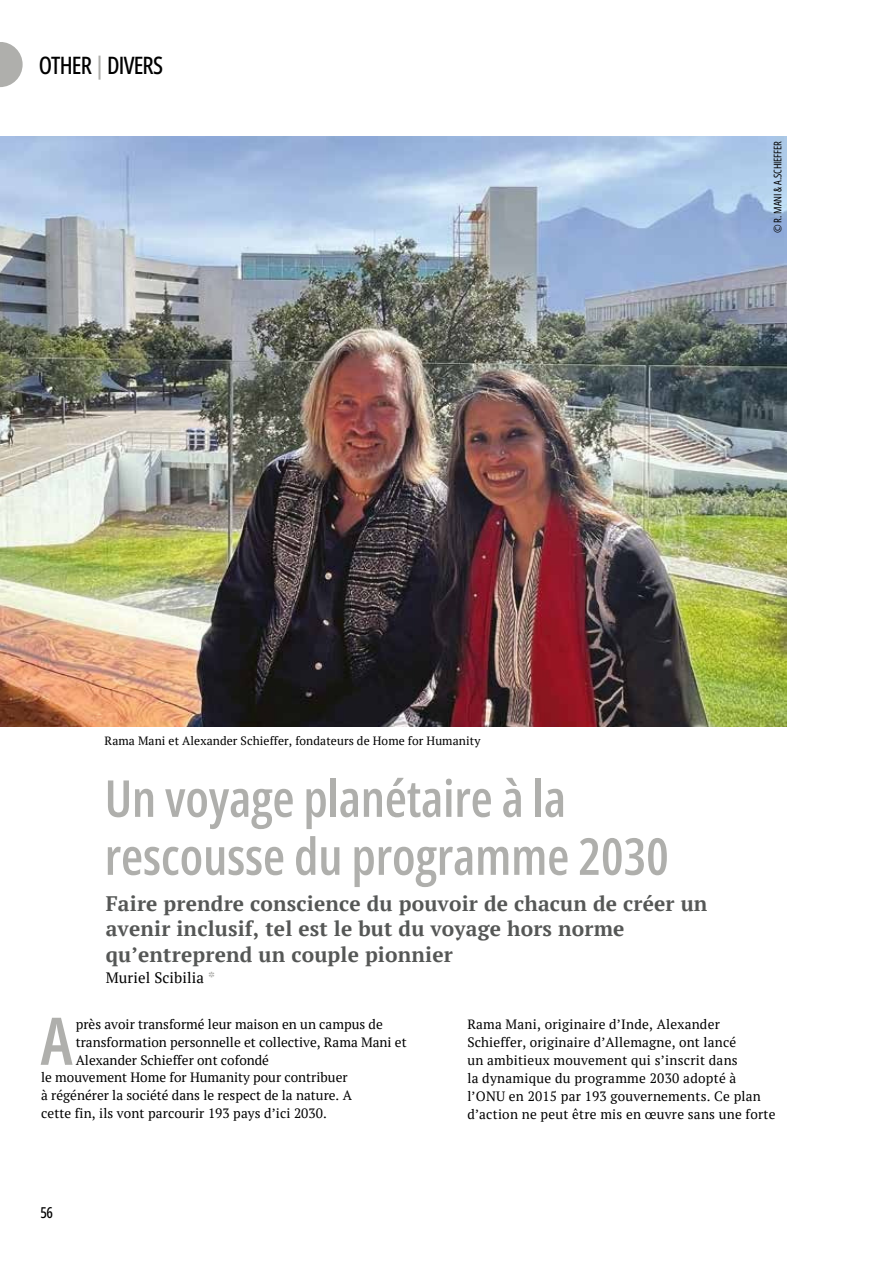
<style>
.page{position:relative;width:893px;height:1264px;background:#fff}
.page>*{position:absolute;margin:0;border:0;box-sizing:border-box;transform-origin:0 0}
.t1{font:600 65.85px "Open Sans Condensed";color:#afafac}
.t2{font:600 51px "Open Sans Condensed";letter-spacing:-.005em;color:#afafac}
.t3{font:500 24px "Open Sans Condensed";letter-spacing:-.035em;color:#000}
.t4{font:700 21px/25.8px "PT Serif";letter-spacing:.01em;color:#555756}
.t5{font:15px "PT Serif";letter-spacing:.01em;color:#000}
.t6{font:500 15px "Open Sans Condensed";color:#000}
.t7{font:13.5px/18px "PT Serif";letter-spacing:.01em;color:#000}
.t8{font:12px "PT Serif";letter-spacing:.005em;color:#000}
.t9{font:10.5px "Open Sans Condensed";letter-spacing:-.005em;color:#000}
.s1{color:#afafac}
.s2{font-weight:700;color:#afafac}
</style>
<div class="page">
<svg style="left:0;top:42px;width:23px;height:45px"></svg>
<img style="left:0;top:136px;width:786px;height:590px">
<p class="t3" style="left:39px;top:48px;width:126px">OTHER<span class="s1">|</span>DIVERS</p>
<p class="t9" style="left:770px;top:233px;width:94px;rotate:-90deg">© R. MANI &amp; A.SCHIEFFER</p>
<p class="t8" style="left:105px;top:732px;width:377px">Rama Mani et Alexander Schieffer, fondateurs de Home for Humanity</p>
<p class="t2" style="left:105px;top:762px;width:463px">Un voyage planétaire à la</p>
<p class="t2" style="left:105px;top:820px;width:565px">rescousse du programme 2030</p>
<p class="t4" style="left:106px;top:889px;width:603px">Faire prendre conscience du pouvoir de chacun de créer un avenir inclusif, tel est le but du voyage hors norme qu’entreprend un couple pionnier</p>
<p class="t5" style="left:106px;top:966px;width:111px">Muriel Scibilia <span class="s2">*</span></p>
<p class="t1" style="left:41px;top:994px;width:33px">A</p>
<p class="t7" style="left:467px;top:1014px;width:254px">Rama Mani, originaire d’Inde, Alexander</p>
<p class="t7" style="left:76px;top:1014px;width:332px">près avoir transformé leur maison en un campus de transformation personnelle et collective, Rama Mani et<br>Alexander Schieffer ont cofondé</p>
<p class="t7" style="left:41px;top:1067px;width:308px">le mouvement Home for Humanity pour contribuer</p>
<p class="t7" style="left:41px;top:1085px;width:312px">à régénérer la société dans le respect de la nature. A</p>
<p class="t7" style="left:41px;top:1103px;width:287px">cette fin, ils vont parcourir 193 pays d’ici 2030.</p>
<p class="t7" style="left:467px;top:1032px;width:270px">Schieffer, originaire d’Allemagne, ont lancé</p>
<p class="t7" style="left:467px;top:1050px;width:272px">un ambitieux mouvement qui s’inscrit dans</p>
<p class="t7" style="left:467px;top:1068px;width:270px">la dynamique du programme 2030 adopté à</p>
<p class="t7" style="left:467px;top:1086px;width:310px">l’ONU en 2015 par 193 gouvernements. Ce plan d’action ne peut être mis en œuvre sans une forte</p>
<p class="t6" style="left:41px;top:1202px;width:14px">56</p>
</div>
